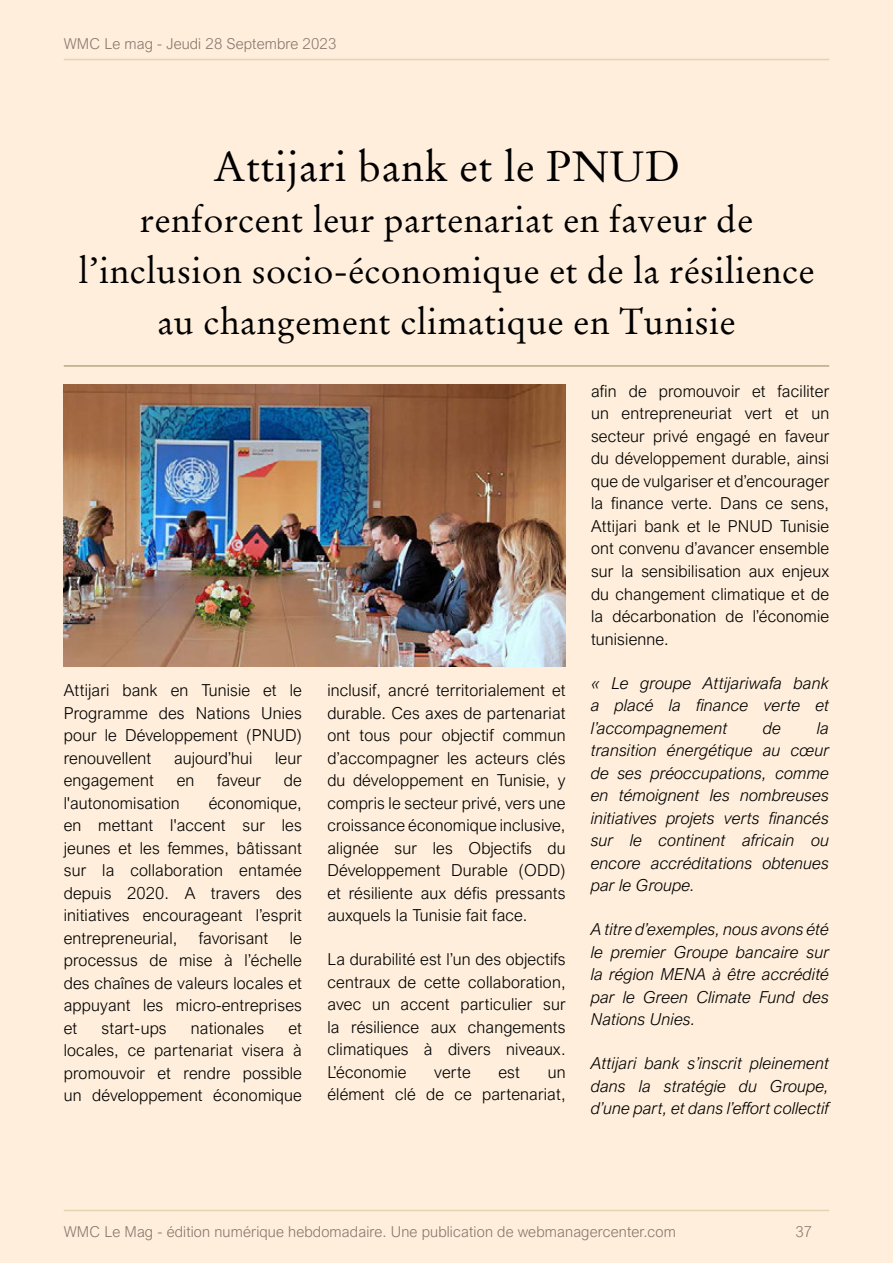
<style>
.page{position:relative;width:893px;height:1263px;background:#feeedb}
.page>*{position:absolute;margin:0;border:0;box-sizing:border-box;transform-origin:0 0}
.t1{font:42px "Stempel Garamond W04";letter-spacing:.01em;color:#000}
.t2{font:36px/51px "Stempel Garamond W04";letter-spacing:.01em;color:#000;text-align:center}
.t3{font:300 16.5px/22.5px "Arial Nova";letter-spacing:.01em;color:#000;text-align:justify}
.t4{font:italic 300 16.5px/22.5px "Arial Nova";letter-spacing:.01em;color:#000;text-align:justify}
.t5{font:300 15px "Arial Nova W07";letter-spacing:.01em;color:#8b776e}
</style>
<div class="page">
<hr style="left:64px;top:1210px;width:765px;height:1px;background:#e0cda9">
<hr style="left:64px;top:59px;width:765px;height:1px;background:#e0cda9">
<hr style="left:0;top:0;width:1px;height:1263px;background:#feead2">
<hr style="left:64px;top:365px;width:765px;height:2px;background:#b7a886">
<img style="left:64px;top:385px;width:502px;height:281px">
<p class="t5" style="left:64px;top:35px;width:274px">WMC Le mag - Jeudi 28 Septembre 2023</p>
<h1 class="t1" style="left:213px;top:139px;width:468px">Attijari bank et le PNUD</h1>
<h2 class="t2" style="left:78px;top:193px;width:738px">renforcent leur partenariat en faveur de l’inclusion socio-économique et de la résilience au changement climatique en Tunisie</h2>
<p class="t3" style="left:64px;top:679px;width:240px">Attijari bank en Tunisie et le Programme des Nations Unies pour le Développement (PNUD) renouvellent</p>
<p class="t3" style="left:174px;top:746px;width:80px">aujourd’hui</p>
<p class="t3" style="left:275px;top:746px;width:28px">leur</p>
<p class="t3" style="left:64px;top:769px;width:92px">engagement</p>
<p class="t3" style="left:177px;top:769px;width:19px">en</p>
<p class="t3" style="left:217px;top:769px;width:46px">faveur</p>
<p class="t3" style="left:284px;top:769px;width:20px">de</p>
<p class="t3" style="left:64px;top:791px;width:117px">l'autonomisation</p>
<p class="t3" style="left:64px;top:791px;width:240px;text-indent:145px">économique, en mettant l'accent sur les jeunes et les femmes, bâtissant sur la collaboration entamée depuis 2020. A travers des initiatives encourageant l’esprit entrepreneurial,</p>
<p class="t3" style="left:199px;top:927px;width:71px">favorisant</p>
<p class="t3" style="left:64px;top:927px;width:240px;text-indent:226px">le processus de mise à l’échelle des chaînes de valeurs locales et appuyant les micro-entreprises et</p>
<p class="t3" style="left:102px;top:1017px;width:67px">start-ups</p>
<p class="t3" style="left:191px;top:1017px;width:75px">nationales</p>
<p class="t3" style="left:64px;top:1017px;width:240px;text-indent:225px">et locales, ce partenariat visera à promouvoir et rendre possible un développement économique</p>
<p class="t3" style="left:327px;top:679px;width:240px">inclusif, ancré territorialement et durable. Ces axes de partenariat ont tous pour objectif commun d’accompagner les acteurs clés du développement en Tunisie, y compris le secteur privé, vers une croissance économique inclusive, alignée sur les Objectifs du Développement Durable (ODD) et résiliente aux défis pressants auxquels la Tunisie fait face.</p>
<p class="t3" style="left:327px;top:948px;width:240px">La durabilité est l’un des objectifs centraux de cette collaboration, avec un accent particulier sur la résilience aux changements climatiques à divers niveaux.<br>L’économie</p>
<p class="t3" style="left:434px;top:1061px;width:38px">verte</p>
<p class="t3" style="left:498px;top:1061px;width:23px">est</p>
<p class="t3" style="left:327px;top:1061px;width:240px;text-align:right">un<br>élément clé de ce partenariat,</p>
<p class="t3" style="left:591px;top:380px;width:240px">afin de promouvoir et faciliter un entrepreneuriat vert et un secteur privé engagé en faveur du développement durable, ainsi que de vulgariser et d’encourager la finance verte. Dans ce sens, Attijari bank et le PNUD Tunisie ont convenu d’avancer ensemble sur la sensibilisation aux enjeux du changement climatique et de la décarbonation de l’économie tunisienne.</p>
<p class="t4" style="left:591px;top:671px;width:240px">« Le groupe Attijariwafa bank a placé la finance verte et l’accompagnement</p>
<p class="t4" style="left:591px;top:717px;width:240px;text-indent:226px">la transition énergétique au cœur de ses préoccupations, comme en témoignent les nombreuses initiatives projets verts financés sur le continent africain ou encore accréditations obtenues par le Groupe.</p>
<p class="t4" style="left:591px;top:918px;width:240px">A titre d’exemples, nous avons été le premier Groupe bancaire sur la région MENA à être accrédité par le Green Climate Fund des Nations Unies.</p>
<p class="t4" style="left:591px;top:1052px;width:240px">Attijari bank s’inscrit pleinement dans la stratégie du Groupe, d’une part, et dans l’effort collectif</p>
<p class="t4" style="left:763px;top:717px;width:20px">de</p>
<p class="t5" style="left:64px;top:1223px;width:614px">WMC Le Mag - édition numérique hebdomadaire. Une publication de webmanagercenter.com</p>
<p class="t5" style="left:795px;top:1223px;width:18px">37</p>
</div>
